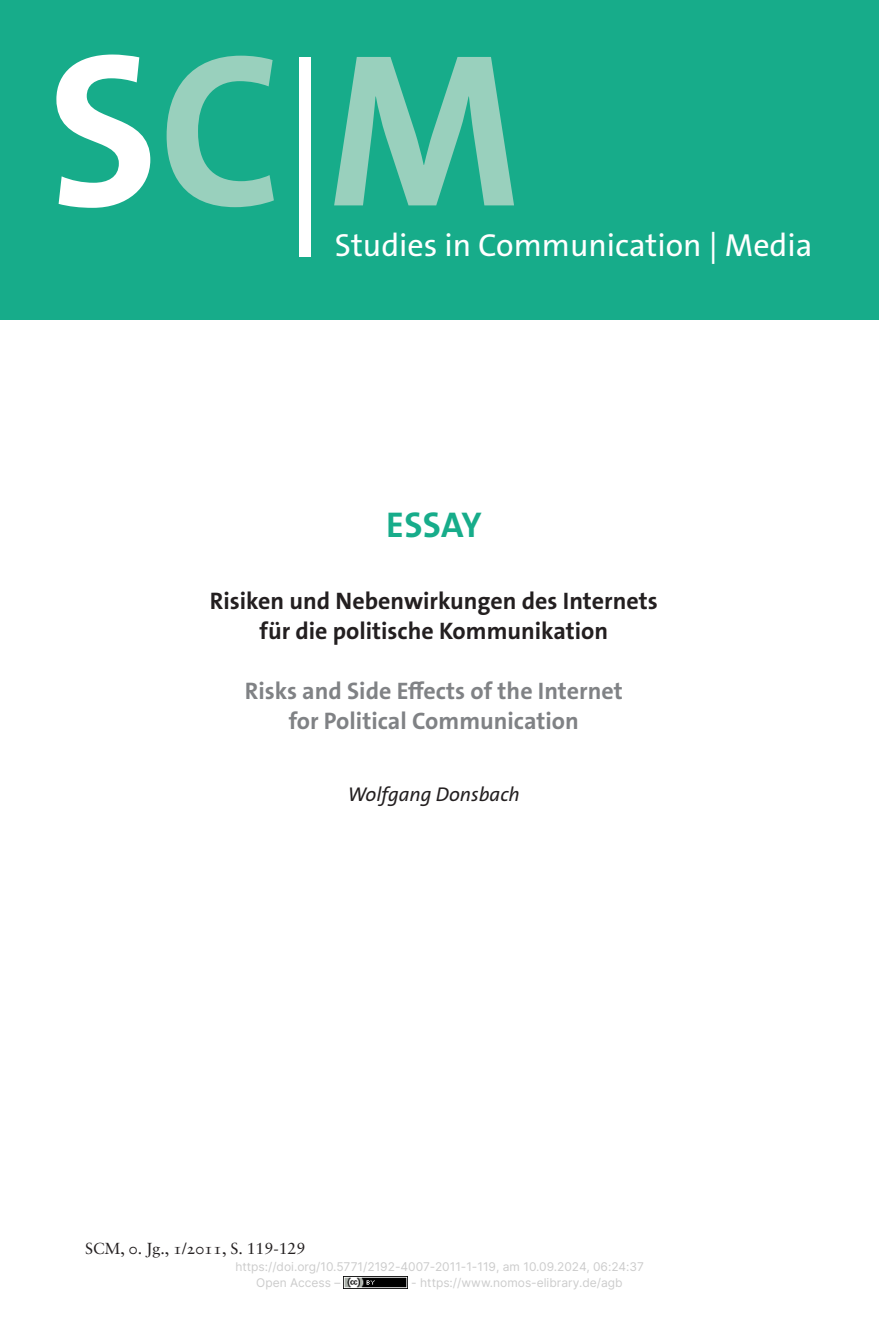
<style>
.page{position:relative;width:879px;height:1327px;background:#fff}
.page>*{position:absolute;margin:0;border:0;box-sizing:border-box;transform-origin:0 0}
.t1{font:700 219.8px "The Sans Os F";color:#99d0bd}
.t2{font:700 36px "The Sans Os F";letter-spacing:.01em;color:#17ac8a}
.t3{font:32px "The Sans Os F";color:#fff}
.t4{font:700 24px/30px "The Sans Os F";color:#231f20;text-align:center}
.t5{font:700 24px/30px "The Sans Os F";color:#808285;text-align:center}
.t6{font:italic 20px "The Sans Os F";color:#231f20}
.t7{font:16px "Sabon LT Std";color:#231f20}
.t8{font:12px/16px "Inter";color:#ccc}
.s1{color:#fff}
.s2{font-weight:400;font-size:199.2px;color:#fff}
</style>
<div class="page">
<div style="left:0;top:0;width:879px;height:320px;background:#17ac8a"></div>
<img style="left:344px;top:1277px;width:64px;height:12px">
<h1 class="t1" style="left:48px;top:-10px;width:475px"><span class="s1">S</span>C<span class="s2">|</span>M</h1>
<h3 class="t3" style="left:335px;top:224px;width:479px">Studies in Communication | Media</h3>
<h2 class="t2" style="left:386px;top:502px;width:97px">ESSAY</h2>
<h3 class="t4" style="left:210px;top:586px;width:449px">Risiken und Nebenwirkungen des Internets für die politische Kommunikation</h3>
<h3 class="t5" style="left:245px;top:676px;width:380px">Risks and Side Effects of the Internet for Political Communication</h3>
<h3 class="t6" style="left:348px;top:781px;width:173px">Wolfgang Donsbach</h3>
<h3 class="t7" style="left:85px;top:1239px;width:222px">SCM, 0. Jg., 1/2011, S. 119-129</h3>
<p class="t8" style="left:256px;top:1258px;width:389px;text-indent:-21px">https://doi.org/10.5771/2192-4007-2011-1-119, am 10.09.2024, 06:24:37<br>Open Access –</p>
<p class="t8" style="left:411px;top:1274px;width:213px">- https://www.nomos-elibrary.de/agb</p>
</div>
